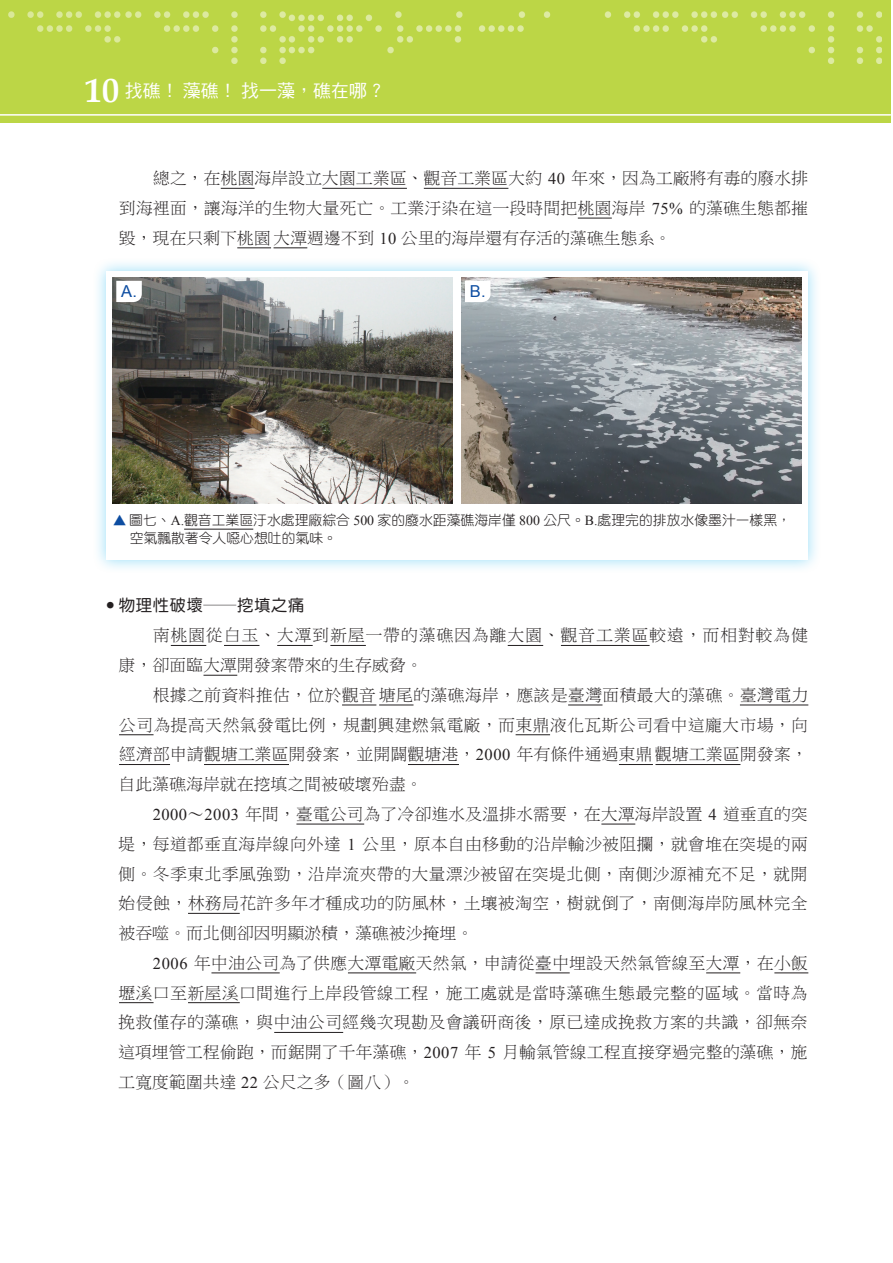
<style>
.page{position:relative;width:893px;height:1263px;background:#fff}
.page>*{position:absolute;margin:0;border:0;box-sizing:border-box;transform-origin:0 0}
.t1{font:18px "DF Hei Std W5";color:#fff}
.t2{font:16.5px/29.7px "DF Biao Song Std W4";letter-spacing:.03em;color:#231f20;text-align:justify}
.t3{font:16.5px/29.7px "DF Biao Song Std W4";letter-spacing:.075em;color:#231f20}
.t4{font:16.5px "DF Yuan Std W5";letter-spacing:.025em;color:#231f20}
.t5{font:16.5px "Arial";color:#0d4da1}
.t6{font:13.8px/18.1px "DF Yuan Std W3";color:#231f20}
.s1{font-family:"Book Antiqua";font-weight:700;font-size:34.05px}
.s2{font-family:"Times New Roman"}
.s3{color:#0d4da1}
.s4{font-family:"Yyya Su 1 Normal"}
</style>
<div class="page">
<hr style="left:221px;top:188px;width:34px;height:1px;background:#231f20">
<hr style="left:322px;top:188px;width:85px;height:1px;background:#231f20">
<hr style="left:424px;top:188px;width:84px;height:1px;background:#231f20">
<hr style="left:578px;top:218px;width:34px;height:1px;background:#231f20">
<hr style="left:237px;top:248px;width:34px;height:1px;background:#231f20">
<hr style="left:274px;top:248px;width:33px;height:1px;background:#231f20">
<hr style="left:171px;top:645px;width:35px;height:1px;background:#231f20">
<hr style="left:224px;top:645px;width:35px;height:1px;background:#231f20">
<hr style="left:277px;top:645px;width:36px;height:1px;background:#231f20">
<hr style="left:330px;top:645px;width:36px;height:1px;background:#231f20">
<hr style="left:508px;top:645px;width:35px;height:1px;background:#231f20">
<hr style="left:561px;top:645px;width:89px;height:1px;background:#231f20">
<hr style="left:203px;top:675px;width:34px;height:1px;background:#231f20">
<hr style="left:342px;top:705px;width:34px;height:1px;background:#231f20">
<hr style="left:379px;top:705px;width:34px;height:1px;background:#231f20">
<hr style="left:568px;top:705px;width:34px;height:1px;background:#231f20">
<hr style="left:740px;top:705px;width:68px;height:1px;background:#231f20">
<hr style="left:119px;top:734px;width:35px;height:1px;background:#231f20">
<hr style="left:516px;top:734px;width:34px;height:1px;background:#231f20">
<hr style="left:119px;top:764px;width:51px;height:1px;background:#231f20">
<hr style="left:204px;top:764px;width:85px;height:1px;background:#231f20">
<hr style="left:408px;top:764px;width:51px;height:1px;background:#231f20">
<hr style="left:619px;top:764px;width:34px;height:1px;background:#231f20">
<hr style="left:655px;top:764px;width:85px;height:1px;background:#231f20">
<hr style="left:296px;top:824px;width:68px;height:1px;background:#231f20">
<hr style="left:601px;top:824px;width:34px;height:1px;background:#231f20">
<hr style="left:188px;top:913px;width:52px;height:1px;background:#231f20">
<hr style="left:211px;top:973px;width:69px;height:1px;background:#231f20">
<hr style="left:348px;top:973px;width:68px;height:1px;background:#231f20">
<hr style="left:536px;top:973px;width:34px;height:1px;background:#231f20">
<hr style="left:706px;top:973px;width:34px;height:1px;background:#231f20">
<hr style="left:774px;top:973px;width:34px;height:1px;background:#231f20">
<hr style="left:119px;top:1002px;width:35px;height:1px;background:#231f20">
<hr style="left:188px;top:1002px;width:52px;height:1px;background:#231f20">
<hr style="left:274px;top:1032px;width:69px;height:1px;background:#231f20">
<div style="left:92px;top:257px;width:730px;height:317px;background:#00aeef;opacity:.4"></div>
<div style="left:106px;top:271px;width:702px;height:289px;background:#fff"></div>
<img style="left:461px;top:278px;width:340px;height:225px">
<svg style="left:465px;top:281px;width:25px;height:21px"></svg>
<img style="left:113px;top:278px;width:340px;height:225px">
<svg style="left:116px;top:281px;width:26px;height:21px"></svg>
<hr style="left:184px;top:529px;width:69px;height:1px;background:#231f20">
<div style="left:0;top:0;width:891px;height:123px;background:#bcd646"></div>
<img style="left:8px;top:11px;width:873px;height:52px">
<hr style="left:0;top:114px;width:891px;height:2px;background:#fff">
<p class="t1" style="left:85px;top:81px;width:301px"><span class="s1">10</span> 找礁！藻礁！找一藻，礁在哪？</p>
<p class="t2" style="left:119px;top:163px;width:690px;text-indent:34px">總之，在桃園海岸設立大園工業區、觀音工業區大約 <span class="s2">40</span> 年來，因為工廠將有毒的廢水排到海裡面，讓海洋的生物大量死亡。工業汙染在這一段時間把桃園海岸 <span class="s2">75%</span> 的藻礁生態都摧毀，現在只剩下桃園大潭週邊不到 <span class="s2">10</span> 公里的海岸還有存活的藻礁生態系。</p>
<p class="t5" style="left:121px;top:281px;width:17px">A.</p>
<p class="t5" style="left:470px;top:281px;width:17px">B.</p>
<p class="t6" style="left:130px;top:511px;width:663px;text-indent:-17px"><span class="s3">▲</span> 圖七、<span class="s2">A.</span>觀音工業區汙水處理廠綜合 <span class="s2">500</span> 家的廢水距藻礁海岸僅 <span class="s2">800</span> 公尺。<span class="s2">B.</span>處理完的排放水像墨汁一樣黑，空氣飄散著令人噁心想吐的氣味。</p>
<p class="t4" style="left:102px;top:596px;width:204px"><span class="s4">6</span>物理性破壞―挖填之痛</p>
<p class="t3" style="left:119px;top:620px;width:690px;text-indent:34px">南桃園從白玉、大潭到新屋一帶的藻礁因為離大園、觀音工業區較遠，而相對較為健康，卻面臨大潭開發案帶來的生存威脅。</p>
<p class="t2" style="left:119px;top:680px;width:691px;text-indent:34px">根據之前資料推估，位於觀音塘尾的藻礁海岸，應該是臺灣面積最大的藻礁。臺灣電力公司為提高天然氣發電比例，規劃興建燃氣電廠，而東鼎液化瓦斯公司看中這龐大市場，向經濟部申請觀塘工業區開發案，並開闢觀塘港，<span class="s2">2000</span> 年有條件通過東鼎觀塘工業區開發案，自此藻礁海岸就在挖填之間被破壞殆盡。</p>
<p class="t2" style="left:118px;top:799px;width:691px;text-indent:34px"><span class="s2">2000</span>∼<span class="s2">2003</span> 年間，臺電公司為了冷卻進水及溫排水需要，在大潭海岸設置 <span class="s2">4</span> 道垂直的突堤，每道都垂直海岸線向外達 <span class="s2">1</span> 公里，原本自由移動的沿岸輸沙被阻攔，就會堆在突堤的兩側。冬季東北季風強勁，沿岸流夾帶的大量漂沙被留在突堤北側，南側沙源補充不足，就開始侵蝕，林務局花許多年才種成功的防風林，土壤被淘空，樹就倒了，南側海岸防風林完全被吞噬。而北側卻因明顯淤積，藻礁被沙掩埋。</p>
<p class="t2" style="left:118px;top:948px;width:691px;text-indent:35px"><span class="s2">2006</span> 年中油公司為了供應大潭電廠天然氣，申請從臺中埋設天然氣管線至大潭，在小飯壢溪口至新屋溪口間進行上岸段管線工程，施工處就是當時藻礁生態最完整的區域。當時為挽救僅存的藻礁，與中油公司經幾次現勘及會議研商後，原已達成挽救方案的共識，卻無奈這項埋管工程偷跑，而鋸開了千年藻礁，<span class="s2">2007</span> 年 <span class="s2">5</span> 月輸氣管線工程直接穿過完整的藻礁，施工寬度範圍共達 <span class="s2">22</span> 公尺之多（圖八）。</p>
</div>
